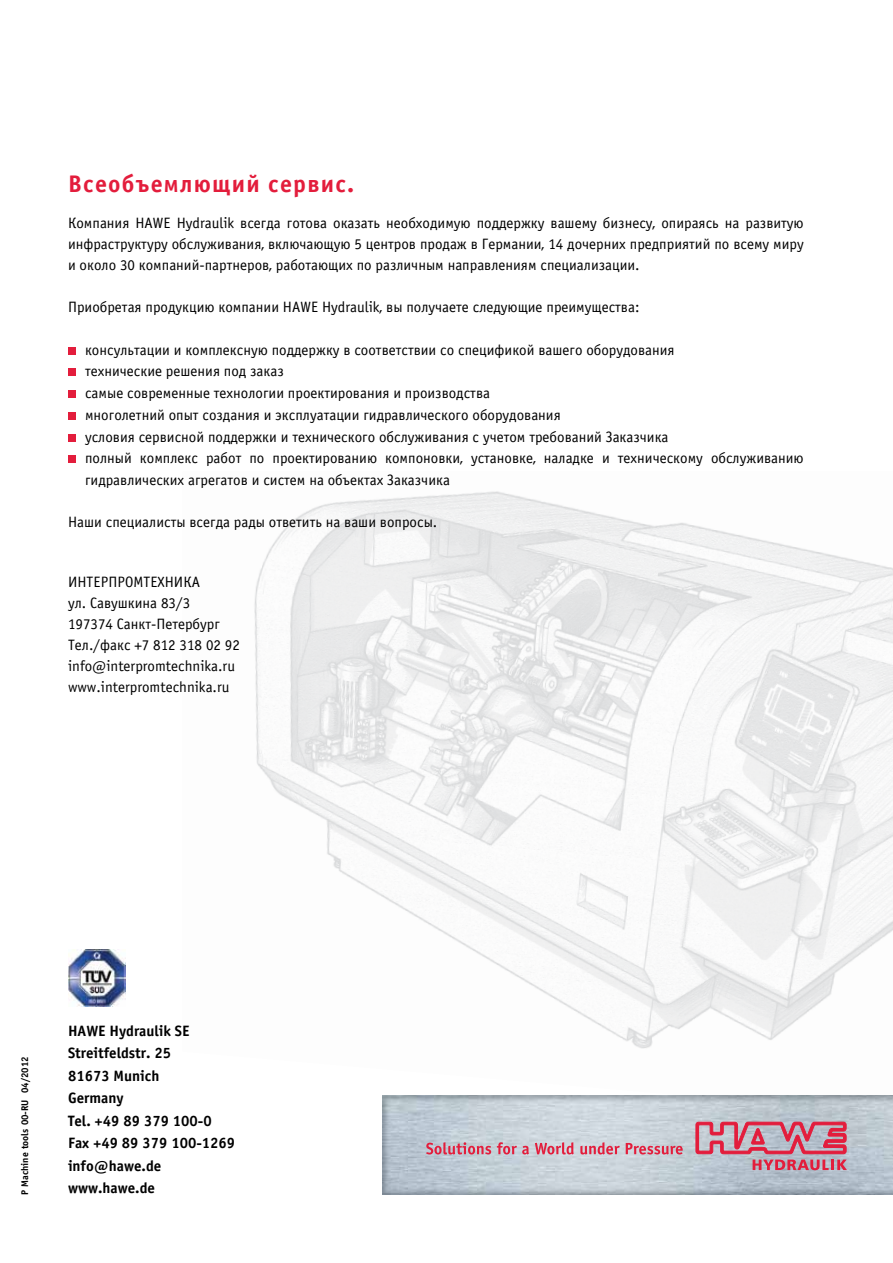
<style>
.page{position:relative;width:893px;height:1263px;background:#fff}
.page>*{position:absolute;margin:0;border:0;box-sizing:border-box;transform-origin:0 0}
.t1{font:24px "Officina Sans Bold C";letter-spacing:.05em;color:#e31d3c}
.t2{font:15px/21px "Officina Sans Book C";color:#000}
.t3{font:15px/22.5px "Officina Sans Bold C";color:#000}
.t4{font:700 9.75px "Officina Sans Std";color:#000}
</style>
<div class="page">
<img style="left:254px;top:491px;width:639px;height:623px">
<img style="left:383px;top:1095px;width:509px;height:99px">
<svg style="left:426px;top:1142px;width:65px;height:12px"></svg>
<svg style="left:497px;top:1142px;width:32px;height:12px"></svg>
<svg style="left:535px;top:1142px;width:39px;height:12px"></svg>
<svg style="left:580px;top:1142px;width:40px;height:12px"></svg>
<svg style="left:626px;top:1143px;width:57px;height:11px"></svg>
<svg style="left:695px;top:1122px;width:151px;height:48px;background:#c68798"></svg>
<div style="left:68px;top:347px;width:8px;height:7px;background:#e31d3c"></div>
<div style="left:68px;top:369px;width:8px;height:7px;background:#e31d3c"></div>
<div style="left:68px;top:390px;width:8px;height:8px;background:#e31d3c"></div>
<div style="left:68px;top:412px;width:8px;height:8px;background:#e31d3c"></div>
<div style="left:68px;top:434px;width:8px;height:7px;background:#e31d3c"></div>
<div style="left:68px;top:456px;width:8px;height:7px;background:#e31d3c"></div>
<img style="left:68px;top:949px;width:57px;height:58px">
<h1 class="t1" style="left:68px;top:170px;width:288px">Всеобъемлющий сервис.</h1>
<p class="t2" style="left:68px;top:212px;width:737px;text-align:justify">Компания HAWE Hydraulik всегда готова оказать необходимую поддержку вашему бизнесу, опираясь на развитую инфраструктуру обслуживания, включающую 5 центров продаж в Германии, 14 дочерних предприятий по всему миру и около 30 компаний-партнеров, работающих по различным направлениям специализации.</p>
<p class="t2" style="left:68px;top:296px;width:573px">Приобретая продукцию компании HAWE Hydraulik, вы получаете следующие преимущества:</p>
<p class="t2" style="left:85px;top:339px;width:720px;line-height:21.8px">консультации и комплексную поддержку в соответствии со спецификой вашего оборудования<br>технические решения под заказ<br>самые современные технологии проектирования и производства<br>многолетний опыт создания и эксплуатации гидравлического оборудования<br>условия сервисной поддержки и технического обслуживания с учетом требований Заказчика<br>полный комплекс работ по проектированию компоновки, установке, наладке и техническому обслуживанию гидравлических агрегатов и систем на объектах Заказчика</p>
<p class="t2" style="left:68px;top:512px;width:371px">Наши специалисты всегда рады ответить на ваши вопросы.</p>
<p class="t2" style="left:68px;top:572px;width:173px">ИНТЕРПРОМТЕХНИКА<br>ул. Савушкина 83/3<br>197374 Санкт-Петербург<br>Тел./факс +7 812 318 02 92 info@interpromtechnika.ru www.interpromtechnika.ru</p>
<p class="t4" style="left:19px;top:1195px;width:140px;rotate:-90deg">P Machine tools 00-RU 04/2012</p>
<p class="t3" style="left:68px;top:1019px;width:169px">HAWE Hydraulik SE<br>Streitfeldstr. 25<br>81673 Munich<br>Germany<br>Tel. +49 89 379 100-0<br>Fax +49 89 379 100-1269 info@hawe.de</p>
<p class="t3" style="left:68px;top:1177px;width:88px">www.hawe.de</p>
</div>
